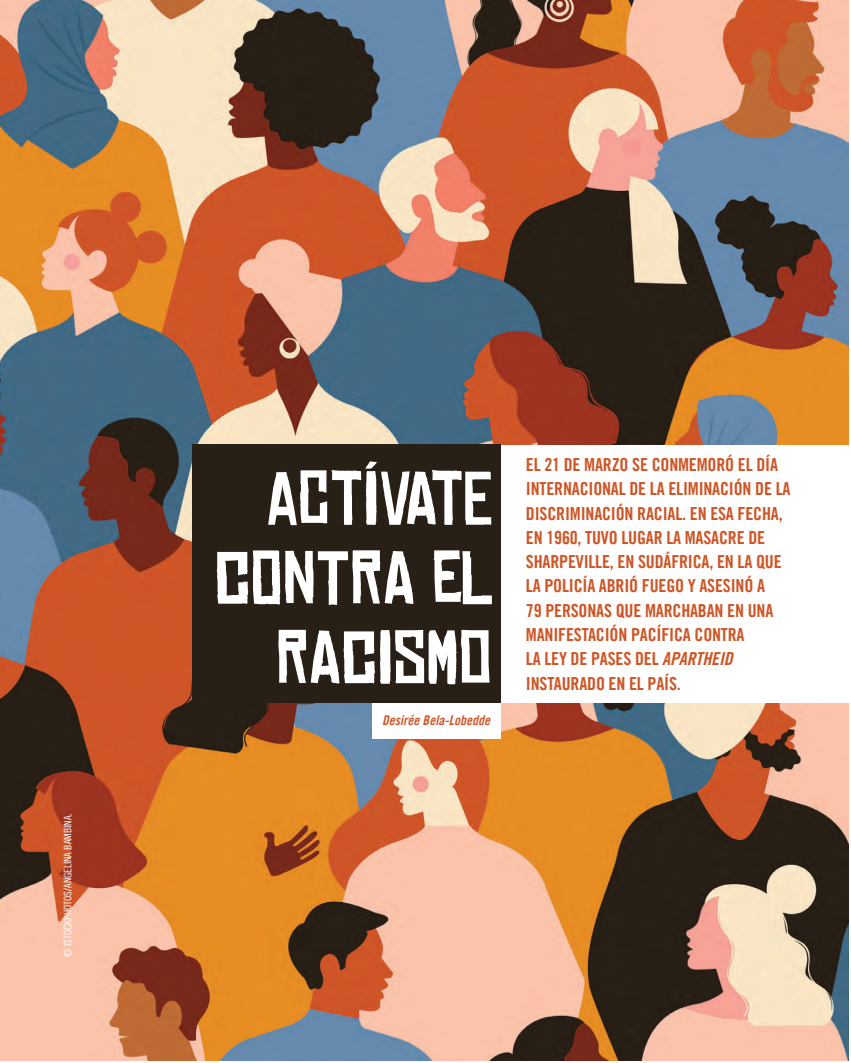
<style>
.page{position:relative;width:851px;height:1063px;background:#fff}
.page>*{position:absolute;margin:0;border:0;box-sizing:border-box;transform-origin:0 0}
.t1{font:72px/79.5px "Chinese Rocks Rg";color:#fff;text-align:right}
.t2{font:18px/24.3px "Amnesty Trade Gothic Bd Cn 20";letter-spacing:-.01em;color:#ce5627}
.t3{font:13.5px "Amnesty Trade Gothic Bd Cn 20 Ob";color:#ce5627}
.t4{font:10.5px "Amnesty Trade Gothic Cn 18";color:#fff}
.s1{font-family:"Amnesty Trade Gothic Bd Cn 20 Ob"}
</style>
<div class="page">
<img style="left:0;top:0;width:848px;height:1060px">
<div style="left:372px;top:702px;width:128px;height:36px;background:#fff"></div>
<div style="left:500px;top:445px;width:350px;height:257px;background:#fff"></div>
<div style="left:192px;top:444px;width:308px;height:258px;background:#282017"></div>
<p class="t4" style="left:61px;top:957px;width:145px;rotate:-90deg">© ISTOCKPHOTOS/ANGELINA BAMBINA.</p>
<p class="t1" style="left:215px;top:461px;width:278px">ACTÍVATE<br>CONTRA EL<br>RACISMO</p>
<h2 class="t2" style="left:526px;top:452px;width:266px">EL 21 DE MARZO SE CONMEMORÓ EL DÍA<br>INTERNACIONAL DE LA ELIMINACIÓN DE LA<br>DISCRIMINACIÓN RACIAL. EN ESA FECHA,<br>EN 1960, TUVO LUGAR LA MASACRE DE<br>SHARPEVILLE, EN SUDÁFRICA, EN LA QUE<br>LA POLICÍA ABRIÓ FUEGO Y ASESINÓ A<br>79 PERSONAS QUE MARCHABAN EN UNA<br>MANIFESTACIÓN PACÍFICA CONTRA<br>LA LEY DE PASES DEL <span class="s1">APARTHEID<br></span>INSTAURADO EN EL PAÍS.</h2>
<p class="t3" style="left:382px;top:712px;width:109px">Desirée Bela-Lobedde</p>
</div>
